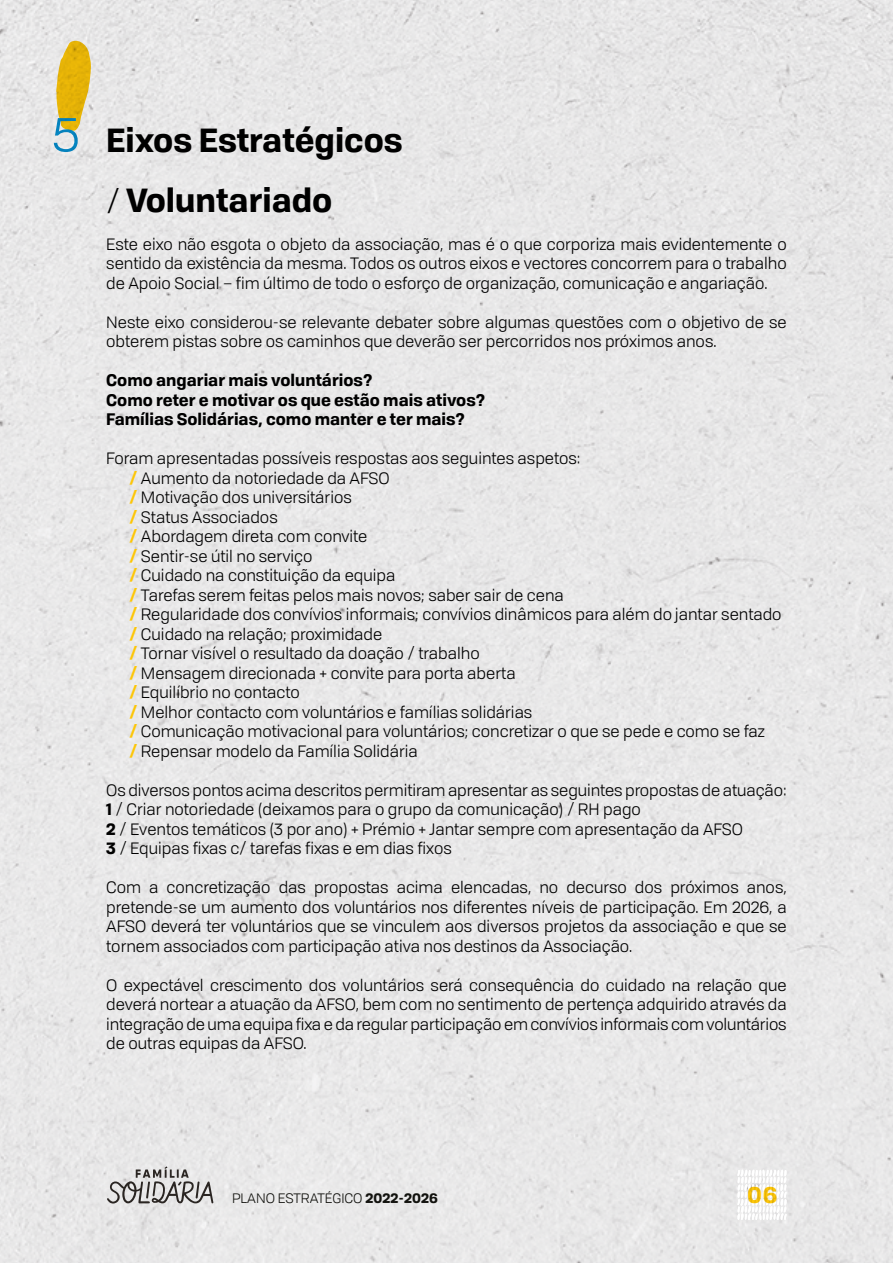
<style>
.page{position:relative;width:893px;height:1263px;background:#e8e8e8}
.page>*{position:absolute;margin:0;border:0;box-sizing:border-box;transform-origin:0 0}
.t1{font:700 32.55px/60.6px "Tofino Pro Personal";color:#000}
.t2{font:700 22.5px "Tofino Pro Personal";color:#fdc608}
.t3{font:16.2px/19.5px "Tofino Pro Personal";color:#000;text-align:justify}
.t4{font:700 16.2px/19.5px "Tofino Pro Personal";color:#000}
.t5{font:13.5px "Tofino Pro Personal";color:#12120e}
.s1{font-weight:400;font-size:30px}
.s2{font-weight:700;color:#fdc608}
.s3{font-weight:700}
</style>
<div class="page">
<svg style="left:737px;top:1169px;width:50px;height:51px"></svg>
<svg style="left:107px;top:1166px;width:106px;height:38px;background:#b9b7b7"></svg>
<svg style="left:54px;top:41px;width:37px;height:111px;background:#d6c267"></svg>
<h1 class="t1" style="left:106px;top:107px;width:298px">Eixos Estratégicos <span class="s1">/</span> Voluntariado</h1>
<p class="t3" style="left:106px;top:233px;width:682px">Este eixo não esgota o objeto da associação, mas é o que corporiza mais evidentemente o sentido da existência da mesma. Todos os outros eixos e vectores concorrem para o trabalho de Apoio Social – fim último de todo o esforço de organização, comunicação e angariação.</p>
<p class="t3" style="left:106px;top:311px;width:682px">Neste eixo considerou-se relevante debater sobre algumas questões com o objetivo de se obterem pistas sobre os caminhos que deverão ser percorridos nos próximos anos.</p>
<p class="t4" style="left:106px;top:369px;width:381px">Como angariar mais voluntários?<br>Como reter e motivar os que estão mais ativos?<br>Famílias Solidárias, como manter e ter mais?</p>
<p class="t3" style="left:129px;top:448px;width:654px;text-align:left;text-indent:-23px">Foram apresentadas possíveis respostas aos seguintes aspetos:<br><span class="s2">/</span> Aumento da notoriedade da AFSO<br><span class="s2">/</span> Motivação dos universitários<br><span class="s2">/</span> Status Associados<br><span class="s2">/</span> Abordagem direta com convite<br><span class="s2">/</span> Sentir-se útil no serviço<br><span class="s2">/</span> Cuidado na constituição da equipa<br><span class="s2">/</span> Tarefas serem feitas pelos mais novos; saber sair de cena<br><span class="s2">/</span> Regularidade dos convívios informais; convívios dinâmicos para além do jantar sentado <span class="s2">/</span> Cuidado na relação; proximidade<br><span class="s2">/</span> Tornar visível o resultado da doação / trabalho<br><span class="s2">/</span> Mensagem direcionada + convite para porta aberta<br><span class="s2">/</span> Equilíbrio no contacto<br><span class="s2">/</span> Melhor contacto com voluntários e famílias solidárias<br><span class="s2">/</span> Comunicação motivacional para voluntários; concretizar o que se pede e como se faz<br><span class="s2">/</span> Repensar modelo da Família Solidária</p>
<p class="t3" style="left:106px;top:779px;width:682px;text-align:left">Os diversos pontos acima descritos permitiram apresentar as seguintes propostas de atuação:<br><span class="s3">1</span> / Criar notoriedade (deixamos para o grupo da comunicação) / RH pago<br><span class="s3">2</span> / Eventos temáticos (3 por ano) + Prémio + Jantar sempre com apresentação da AFSO<br><span class="s3">3</span> / Equipas fixas c/ tarefas fixas e em dias fixos</p>
<p class="t3" style="left:106px;top:877px;width:682px">Com a concretização das propostas acima elencadas, no decurso dos próximos anos, pretende-se um aumento dos voluntários nos diferentes níveis de participação. Em 2026, a AFSO deverá ter voluntários que se vinculem aos diversos projetos da associação e que se tornem associados com participação ativa nos destinos da Associação.</p>
<p class="t3" style="left:106px;top:974px;width:682px">O expectável crescimento dos voluntários será consequência do cuidado na relação que deverá nortear a atuação da AFSO, bem com no sentimento de pertença adquirido através da integração de uma equipa fixa e da regular participação em convívios informais com voluntários de outras equipas da AFSO.</p>
<p class="t5" style="left:232px;top:1189px;width:208px">PLANO ESTRATÉGICO <span class="s3">2022-2026</span></p>
<h2 class="t2" style="left:748px;top:1176px;width:31px">06</h2>
</div>
